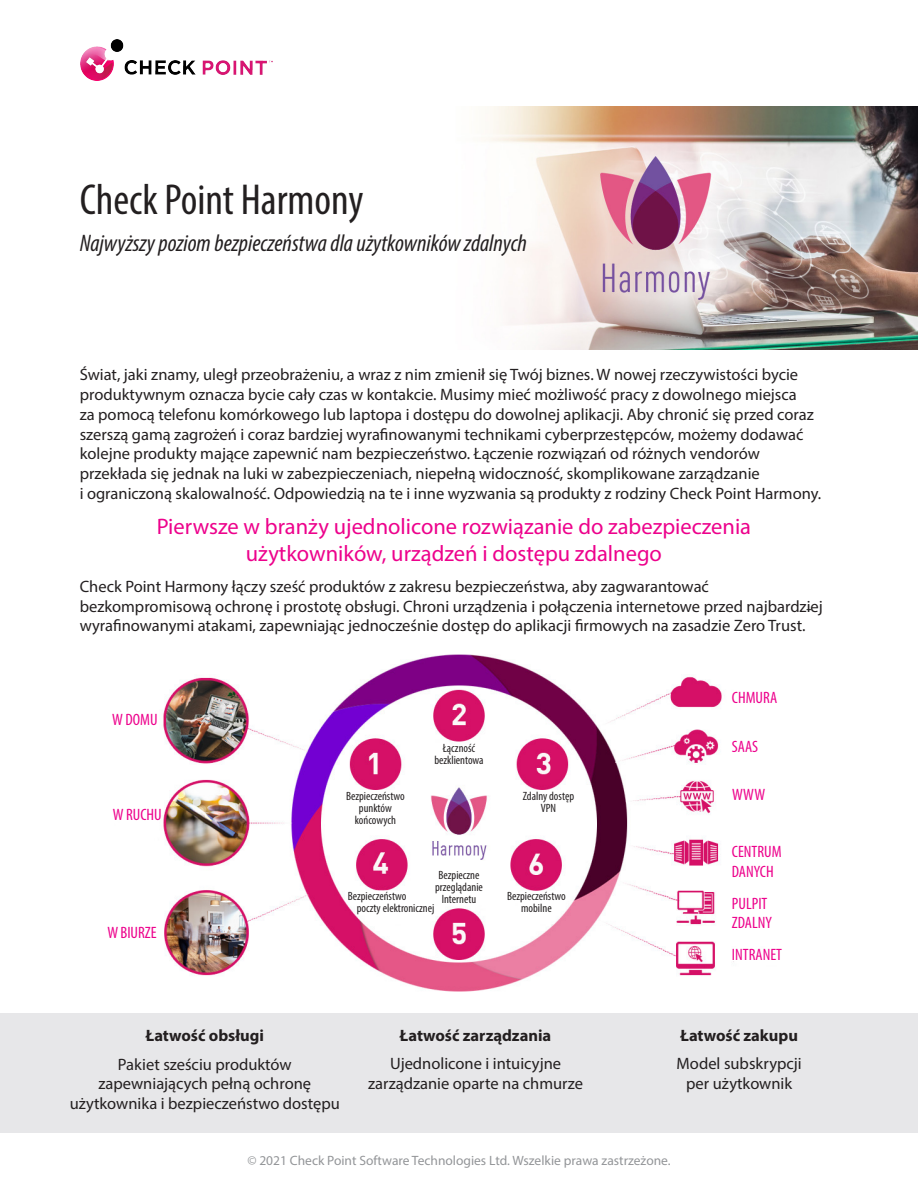
<style>
.page{position:relative;width:918px;height:1188px;background:#fff}
.page>*{position:absolute;margin:0;border:0;box-sizing:border-box;transform-origin:0 0}
.t1{font:condensed 43.5px "Myriad Pro";color:#231f20}
.t2{font:italic condensed 24px "Myriad Pro";color:#231f20}
.t3{font:22.5px "Myriad Pro";color:#ed028c}
.t4{font:16.5px/19.8px "Myriad Pro";color:#231f20}
.t5{font:condensed 16.5px/19.8px "Myriad Pro";color:#ed028c}
.t6{font:700 16.5px "Myriad Pro";color:#231f20}
.t7{font:16.5px "DIN Pro";color:#313434}
.t8{font:13.5px "Myriad Pro";color:#939598}
.t9{font:condensed 12px/12px "Myriad Pro";color:#231f20;text-align:center}
</style>
<div class="page">
<img style="left:484px;top:107px;width:434px;height:243px">
<img style="left:163px;top:655px;width:571px;height:337px">
<div style="left:0;top:1013px;width:918px;height:120px;background:#e1e2e4"></div>
<img style="left:81px;top:40px;width:192px;height:41px">
<p class="t1" style="left:80px;top:174px;width:285px">Check Point Harmony</p>
<p class="t2" style="left:80px;top:229px;width:449px">Najwyższy poziom bezpieczeństwa dla użytkowników zdalnych</p>
<p class="t4" style="left:80px;top:364px;width:743px">Świat, jaki znamy, uległ przeobrażeniu, a wraz z nim zmienił się Twój biznes. W nowej rzeczywistości bycie produktywnym oznacza bycie cały czas w kontakcie. Musimy mieć możliwość pracy z dowolnego miejsca<br>za pomocą telefonu komórkowego lub laptopa i dostępu do dowolnej aplikacji. Aby chronić się przed coraz szerszą gamą zagrożeń i coraz bardziej wyrafinowanymi technikami cyberprzestępców, możemy dodawać kolejne produkty mające zapewnić nam bezpieczeństwo. Łączenie rozwiązań od różnych vendorów przekłada się jednak na luki w zabezpieczeniach, niepełną widoczność, skomplikowane zarządzanie<br>i ograniczoną skalowalność. Odpowiedzią na te i inne wyzwania są produkty z rodziny Check Point Harmony.</p>
<p class="t3" style="left:157px;top:512px;width:596px">Pierwsze w branży ujednolicone rozwiązanie do zabezpieczenia</p>
<p class="t3" style="left:246px;top:539px;width:418px">użytkowników, urządzeń i dostępu zdalnego</p>
<p class="t4" style="left:80px;top:576px;width:745px">Check Point Harmony łączy sześć produktów z zakresu bezpieczeństwa, aby zagwarantować bezkompromisową ochronę i prostotę obsługi. Chroni urządzenia i połączenia internetowe przed najbardziej wyrafinowanymi atakami, zapewniając jednocześnie dostęp do aplikacji firmowych na zasadzie Zero Trust.</p>
<p class="t7" style="left:806px;top:595px;width:9px">-</p>
<p class="t5" style="left:112px;top:710px;width:47px">W DOMU</p>
<p class="t5" style="left:113px;top:804px;width:51px">W RUCHU</p>
<p class="t5" style="left:107px;top:922px;width:51px">W BIURZE</p>
<p class="t9" style="left:346px;top:790px;width:60px">Bezpieczeństwo punktów końcowych</p>
<p class="t9" style="left:434px;top:742px;width:51px">Łączność bezklientowa</p>
<p class="t9" style="left:523px;top:790px;width:53px">Zdalny dostęp<br>VPN</p>
<p class="t9" style="left:435px;top:869px;width:49px">Bezpieczne przeglądanie<br>Internetu</p>
<p class="t9" style="left:348px;top:890px;width:60px">Bezpieczeństwo</p>
<p class="t9" style="left:357px;top:902px;width:79px">poczty elektronicznej</p>
<p class="t9" style="left:507px;top:890px;width:60px">Bezpieczeństwo mobilne</p>
<p class="t6" style="left:146px;top:1025px;width:120px">Łatwość obsługi</p>
<p class="t4" style="left:70px;top:1054px;width:272px;text-align:center">Pakiet sześciu produktów zapewniających pełną ochronę użytkownika i bezpieczeństwo dostępu</p>
<p class="t6" style="left:400px;top:1025px;width:153px">Łatwość zarządzania</p>
<p class="t4" style="left:368px;top:1054px;width:216px;text-align:center">Ujednolicone i intuicyjne zarządzanie oparte na chmurze</p>
<p class="t5" style="left:732px;top:688px;width:47px">CHMURA</p>
<p class="t5" style="left:732px;top:737px;width:28px">SAAS</p>
<p class="t5" style="left:732px;top:785px;width:35px">WWW</p>
<p class="t5" style="left:732px;top:842px;width:51px">CENTRUM<br>DANYCH</p>
<p class="t5" style="left:732px;top:893px;width:41px">PULPIT<br>ZDALNY</p>
<p class="t5" style="left:732px;top:945px;width:52px">INTRANET</p>
<p class="t6" style="left:680px;top:1025px;width:119px">Łatwość zakupu</p>
<p class="t4" style="left:677px;top:1054px;width:127px">Model subskrypcji</p>
<p class="t4" style="left:686px;top:1073px;width:107px">per użytkownik</p>
<p class="t8" style="left:247px;top:1153px;width:425px">© 2021 Check Point Software Technologies Ltd. Wszelkie prawa zastrzeżone.</p>
</div>
